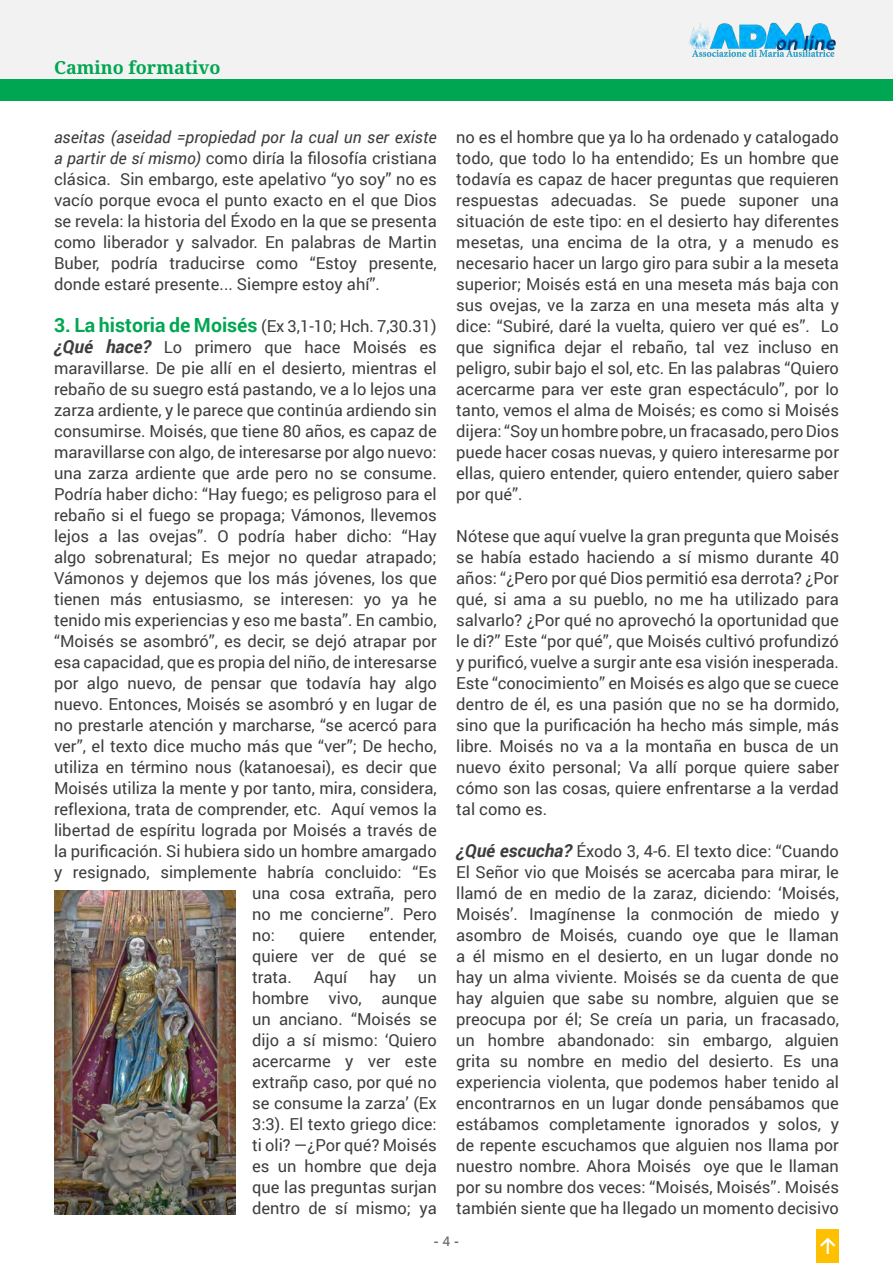
<style>
.page{position:relative;width:893px;height:1263px;background:#fff}
.page>*{position:absolute;margin:0;border:0;box-sizing:border-box;transform-origin:0 0}
.t1{font:700 18px "Noto Serif";color:#00a652}
.t2{font:16.5px/21px "Roboto";color:#3e3e3f;text-align:justify}
.t3{font:700 13.5px "Segoe UI";color:#6d6e70}
.s1{font-style:italic}
.s2{font-weight:700;font-size:19.5px;color:#00a652}
.s3{font-weight:700;font-style:italic;font-size:18px}
.s4{font-weight:600}
</style>
<div class="page">
<div style="left:0;top:0;width:893px;height:80px;background:#f2f2f2"></div>
<img style="left:689px;top:22px;width:147px;height:35px">
<div style="left:816px;top:1229px;width:23px;height:34px;background:#ffc000"></div>
<svg style="left:820px;top:1237px;width:16px;height:17px"></svg>
<div style="left:0;top:80px;width:893px;height:20px;background:#00a652"></div>
<img style="left:54px;top:891px;width:182px;height:324px">
<p class="t1" style="left:54px;top:54px;width:168px">Camino formativo</p>
<p class="t2" style="left:54px;top:126px;width:384px"><span class="s1">aseitas (aseidad =propiedad por la cual un ser existe a partir de sí mismo)</span> como diría la filosofía cristiana clásica. Sin embargo, este apelativo “yo soy” no es vacío porque evoca el punto exacto en el que Dios se revela: la historia del Éxodo en la que se presenta como liberador y salvador. En palabras de Martin Buber, podría traducirse como “Estoy presente, donde estaré presente... Siempre estoy ahí”.</p>
<p class="t2" style="left:54px;top:315px;width:384px"><span class="s2">3. La historia de Moisés</span> (Ex 3,1-10; Hch. 7,30.31)</p>
<p class="t2" style="left:54px;top:336px;width:384px"><span class="s3">¿Qué hace?</span> Lo primero que hace Moisés es</p>
<p class="t2" style="left:54px;top:357px;width:384px">maravillarse. De pie allí en el desierto, mientras el</p>
<p class="t2" style="left:54px;top:378px;width:384px">rebaño de su suegro está pastando, ve a lo lejos una</p>
<p class="t2" style="left:54px;top:399px;width:384px">zarza ardiente, y le parece que continúa ardiendo sin</p>
<p class="t2" style="left:54px;top:420px;width:384px">consumirse. Moisés, que tiene 80 años, es capaz de</p>
<p class="t2" style="left:54px;top:441px;width:384px">maravillarse con algo, de interesarse por algo nuevo:</p>
<p class="t2" style="left:54px;top:462px;width:384px">una zarza ardiente que arde pero no se consume.</p>
<p class="t2" style="left:54px;top:483px;width:384px">Podría haber dicho: “Hay fuego; es peligroso para el</p>
<p class="t2" style="left:54px;top:504px;width:384px">rebaño si el fuego se propaga; Vámonos, llevemos</p>
<p class="t2" style="left:54px;top:525px;width:384px">lejos a las ovejas”. O podría haber dicho: “Hay</p>
<p class="t2" style="left:54px;top:546px;width:384px">algo sobrenatural; Es mejor no quedar atrapado;</p>
<p class="t2" style="left:54px;top:567px;width:384px">Vámonos y dejemos que los más jóvenes, los que</p>
<p class="t2" style="left:54px;top:588px;width:384px">tienen más entusiasmo, se interesen: yo ya he</p>
<p class="t2" style="left:54px;top:609px;width:384px">tenido mis experiencias y eso me basta”. En cambio,</p>
<p class="t2" style="left:54px;top:630px;width:384px">“Moisés se asombró”, es decir, se dejó atrapar por</p>
<p class="t2" style="left:54px;top:651px;width:384px">esa capacidad, que es propia del niño, de interesarse</p>
<p class="t2" style="left:54px;top:672px;width:384px">por algo nuevo, de pensar que todavía hay algo</p>
<p class="t2" style="left:54px;top:693px;width:384px">nuevo. Entonces, Moisés se asombró y en lugar de</p>
<p class="t2" style="left:54px;top:714px;width:384px">no prestarle atención y marcharse, “se acercó para</p>
<p class="t2" style="left:54px;top:735px;width:384px">ver”, el texto dice mucho más que “ver”; De hecho,</p>
<p class="t2" style="left:54px;top:756px;width:384px">utiliza en término nous (katanoesai), es decir que</p>
<p class="t2" style="left:54px;top:777px;width:384px">Moisés utiliza la mente y por tanto, mira, considera,</p>
<p class="t2" style="left:54px;top:798px;width:384px">reflexiona, trata de comprender, etc. Aquí vemos la</p>
<p class="t2" style="left:54px;top:819px;width:384px">libertad de espíritu lograda por Moisés a través de</p>
<p class="t2" style="left:54px;top:840px;width:384px">la purificación. Si hubiera sido un hombre amargado</p>
<p class="t2" style="left:54px;top:861px;width:384px">y resignado, simplemente habría concluido: “Es</p>
<p class="t2" style="left:252px;top:882px;width:186px">una cosa extraña, pero</p>
<p class="t2" style="left:252px;top:903px;width:186px">no me concierne”. Pero</p>
<p class="t2" style="left:252px;top:924px;width:24px">no:</p>
<p class="t2" style="left:299px;top:924px;width:47px">quiere</p>
<p class="t2" style="left:252px;top:924px;width:186px;text-indent:117px">entender, quiere ver de qué se trata.</p>
<p class="t2" style="left:314px;top:966px;width:35px">Aquí</p>
<p class="t2" style="left:369px;top:966px;width:28px">hay</p>
<p class="t2" style="left:252px;top:966px;width:186px;text-indent:166px">un hombre vivo, aunque un anciano. “Moisés se dijo a sí mismo: ‘Quiero acercarme y ver este extrañp caso, por qué no se consume la zarza’ (Ex 3:3). El texto griego dice: ti oli? —¿Por qué? Moisés es un hombre que deja que las preguntas surjan dentro de sí mismo; ya</p>
<p class="t2" style="left:456px;top:126px;width:384px">no es el hombre que ya lo ha ordenado y catalogado todo, que todo lo ha entendido; Es un hombre que todavía es capaz de hacer preguntas que requieren respuestas adecuadas. Se puede suponer una situación de este tipo: en el desierto hay diferentes mesetas, una encima de la otra, y a menudo es necesario hacer un largo giro para subir a la meseta superior; Moisés está en una meseta más baja con sus ovejas, ve la zarza en una meseta más alta y dice: “Subiré, daré la vuelta, quiero ver qué es”. Lo que significa dejar el rebaño, tal vez incluso en peligro, subir bajo el sol, etc. En las palabras “Quiero acercarme para ver este gran espectáculo”, por lo tanto, vemos el alma de Moisés; es como si Moisés dijera: “Soy un hombre pobre, un fracasado, pero Dios puede hacer cosas nuevas, y quiero interesarme por ellas, quiero entender, quiero entender, quiero saber por qué”.</p>
<p class="t2" style="left:456px;top:525px;width:384px">Nótese que aquí vuelve la gran pregunta que Moisés se había estado haciendo a sí mismo durante 40 años: “¿Pero por qué Dios permitió esa derrota? ¿Por qué, si ama a su pueblo, no me ha utilizado para salvarlo? ¿Por qué no aprovechó la oportunidad que le di?” Este “por qué”, que Moisés cultivó profundizó y purificó, vuelve a surgir ante esa visión inesperada.<br>Este “conocimiento” en Moisés es algo que se cuece dentro de él, es una pasión que no se ha dormido, sino que la purificación ha hecho más simple, más libre. Moisés no va a la montaña en busca de un nuevo éxito personal; Va allí porque quiere saber cómo son las cosas, quiere enfrentarse a la verdad tal como es.</p>
<p class="t2" style="left:456px;top:840px;width:384px"><span class="s3">¿Qué escucha?</span> Éxodo 3, 4-6. El texto dice: “Cuando El Señor vio que Moisés se acercaba para mirar, le llamó de en medio de la zaraz, diciendo: ‘Moisés, Moisés’. Imagínense la conmoción de miedo y asombro de Moisés, cuando oye que le llaman a él mismo en el desierto, en un lugar donde no hay un alma viviente. Moisés se da cuenta de que hay alguien que sabe su nombre, alguien que se preocupa por él; Se creía un paria, un fracasado, un hombre abandonado: sin embargo, alguien grita su nombre en medio del desierto. Es una experiencia violenta, que podemos haber tenido al encontrarnos en un lugar donde pensábamos que estábamos completamente ignorados y solos, y de repente escuchamos que alguien nos llama por nuestro nombre. Ahora Moisés oye que le llaman por su nombre dos veces: “Moisés, Moisés”. Moisés también siente que ha llegado un momento decisivo</p>
<p class="t3" style="left:434px;top:1229px;width:27px">- <span class="s4">4</span> -</p>
</div>
